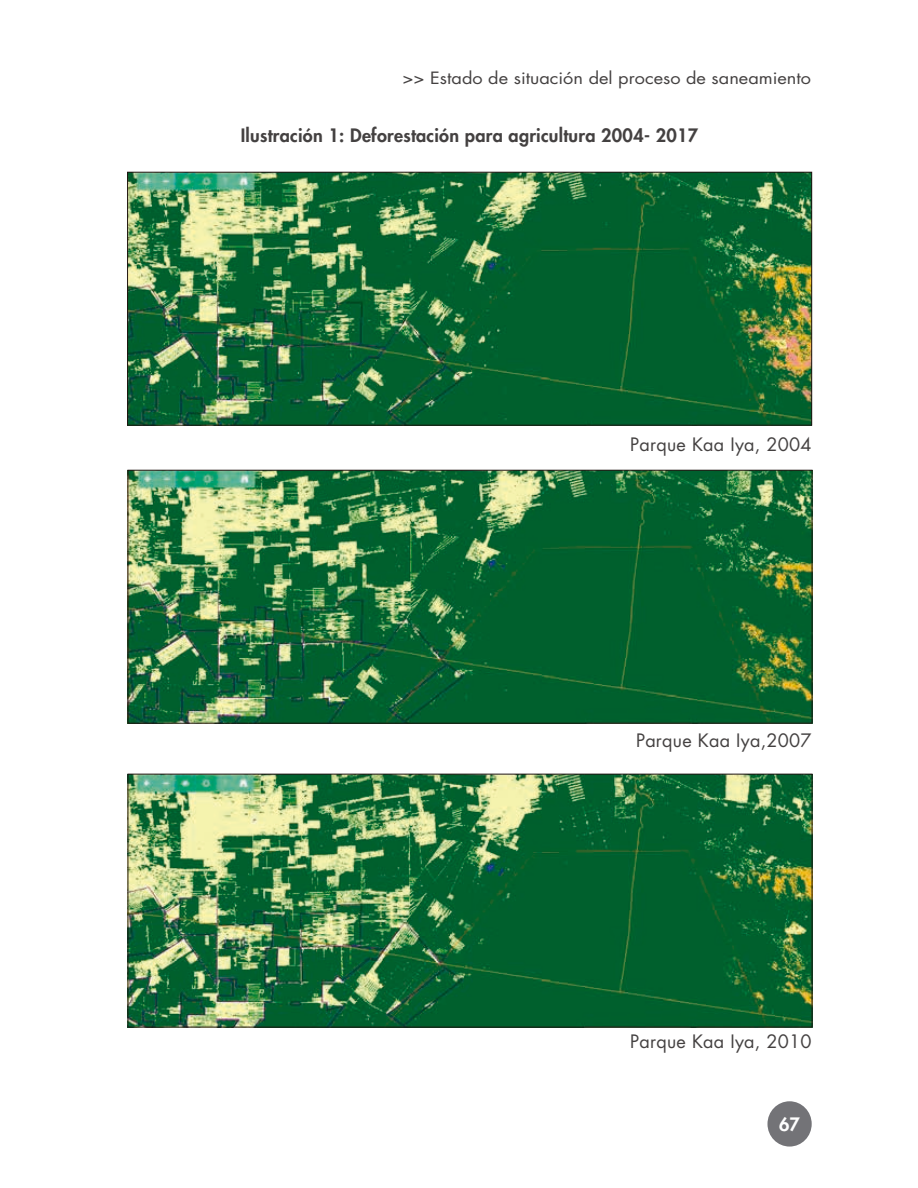
<style>
.page{position:relative;width:918px;height:1188px;background:#fff}
.page>*{position:absolute;margin:0;border:0;box-sizing:border-box;transform-origin:0 0}
.t1{font:18px "Futura Std";letter-spacing:.015em;color:#444141}
.t2{font:800 18px "Futura Std";letter-spacing:.015em;color:#444141}
.t3{font:800 18px "Futura Std";color:#fff}
.t4{font:16.5px "Futura Std";color:#444141;scale:1.1 1}
</style>
<div class="page">
<div style="left:767px;top:1101px;width:45px;height:46px;background:#737377;border-radius:50%"></div>
<img style="left:129px;top:174px;width:681px;height:250px">
<div style="left:127px;top:172px;width:685px;height:254px;border:1px solid #1f1410"></div>
<img style="left:130px;top:472px;width:680px;height:250px">
<div style="left:128px;top:470px;width:684px;height:254px;border:1px solid #1f1410"></div>
<img style="left:130px;top:776px;width:680px;height:249px">
<div style="left:128px;top:774px;width:684px;height:253px;border:1px solid #1f1410"></div>
<p class="t4" style="left:402px;top:67px;width:373px">&gt;&gt; Estado de situación del proceso de saneamiento</p>
<p class="t2" style="left:241px;top:124px;width:459px">Ilustración 1: Deforestación para agricultura 2004- 2017</p>
<p class="t1" style="left:630px;top:432px;width:183px">Parque Kaa Iya, 2004</p>
<p class="t1" style="left:636px;top:729px;width:177px">Parque Kaa Iya,2007</p>
<p class="t1" style="left:630px;top:1030px;width:183px">Parque Kaa Iya, 2010</p>
<p class="t3" style="left:779px;top:1113px;width:22px">67</p>
</div>
